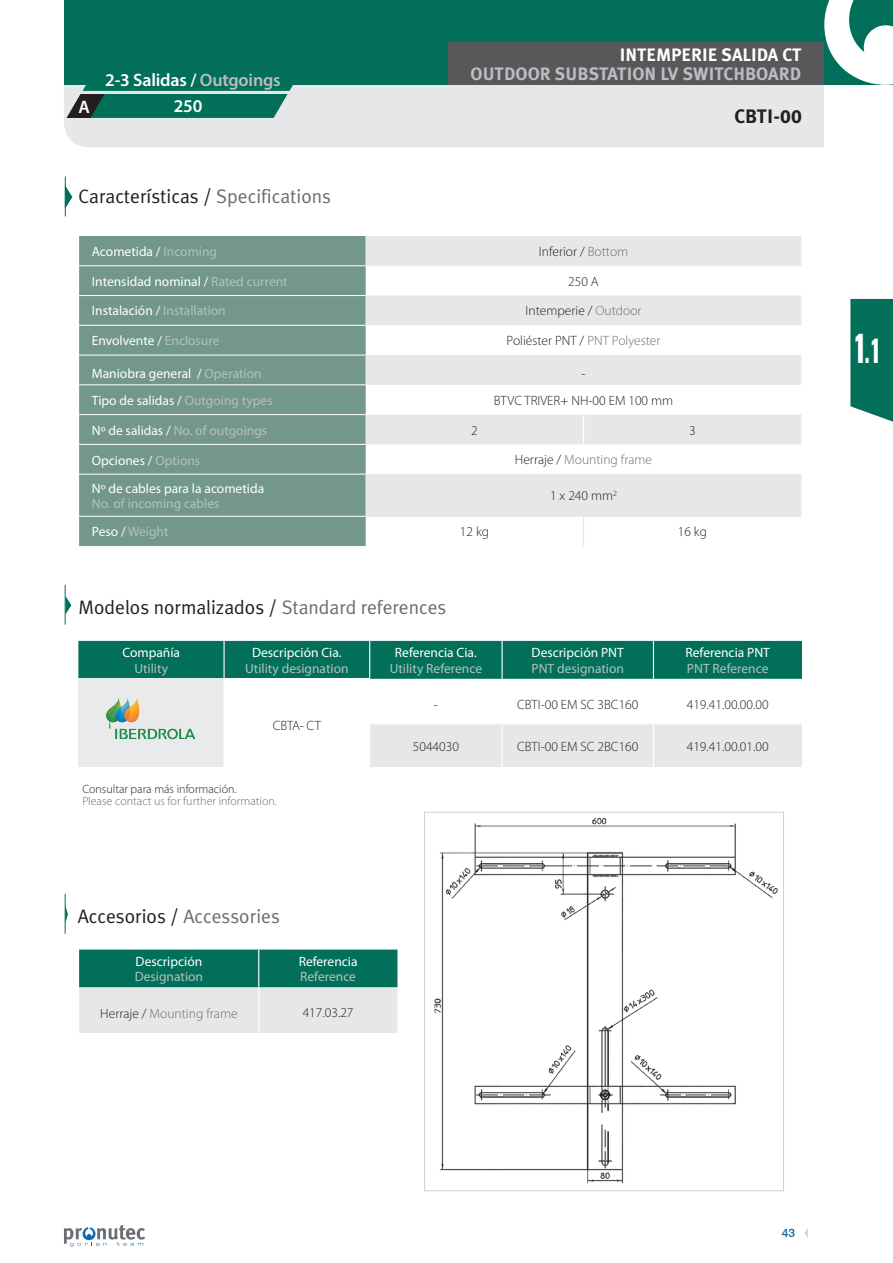
<style>
.page{position:relative;width:893px;height:1263px;background:#fff}
.page>*{position:absolute;margin:0;border:0;box-sizing:border-box;transform-origin:0 0}
.t1{font:800 36px "Oswald";color:#fff;scale:.7 1}
.t2{font:19.5px "Meta Plus Normal";color:#231f20}
.t3{font:700 19.5px "Meta Plus";color:#231f20}
.t4{font:700 18px "Meta Plus";letter-spacing:.005em;color:#bcbdc0}
.cabecera_C_calibre_a{font:600 18px "Myriad Pro";letter-spacing:-.01em;color:#fff}
.t5{font:700 18px "Meta Plus";color:#fff}
.t6{font:13.5px "Myriad Pro";color:#fff}
.t7{font:300 13.5px "Myriad Pro";color:#231f20}
.t8{font:13.5px "Myriad Pro";color:#b3c2bd}
.t9{font:300 13.5px "Myriad Pro";color:#6c6d70}
.t10{font:300 12px "Myriad Pro";color:#6c6d70}
.t11{font:300 12px "Myriad Pro";color:#231f20}
.t12{font:500 12px "Swiss 721 BT";color:#0f6aad}
.s1{color:#bcbdc0}
.s2{color:#6c6d70}
.s3{font-family:"Myriad Pro"}
.s4{color:#b3c2bd}
.s5{color:#fff}
.s6{color:#231f20}
.s7{font-size:29.7px}
.s8{font-size:30px}
</style>
<div class="page">
<div style="left:64px;top:85px;width:760px;height:62px;background:#e6e7e9"></div>
<svg style="left:805px;top:1228px;width:3px;height:10px"></svg>
<div style="left:64px;top:0;width:829px;height:85px;background:#016f5a"></div>
<svg style="left:64px;top:1225px;width:81px;height:21px"></svg>
<svg style="left:824px;top:0;width:69px;height:85px"></svg>
<svg style="left:850px;top:299px;width:43px;height:123px;background:#147966"></svg>
<svg style="left:66px;top:597px;width:5px;height:17px"></svg>
<hr style="left:65px;top:585px;width:1px;height:40px;background:#016f5a">
<div style="left:79px;top:236px;width:287px;height:310px;background:#73978c"></div>
<svg style="left:366px;top:236px;width:435px;height:280px;fill:#e6e7e9"></svg>
<hr style="left:79px;top:265px;width:287px;height:1px;background:#fff">
<hr style="left:79px;top:295px;width:287px;height:1px;background:#fff">
<hr style="left:79px;top:325px;width:287px;height:1px;background:#fff">
<hr style="left:79px;top:355px;width:287px;height:1px;background:#fff">
<hr style="left:79px;top:384px;width:287px;height:1px;background:#fff">
<hr style="left:79px;top:414px;width:287px;height:1px;background:#fff">
<hr style="left:79px;top:444px;width:287px;height:1px;background:#fff">
<hr style="left:79px;top:474px;width:287px;height:1px;background:#fff">
<hr style="left:79px;top:516px;width:287px;height:1px;background:#fff">
<svg style="left:583px;top:415px;width:1px;height:29px"></svg>
<hr style="left:366px;top:516px;width:217px;height:1px;background:#e6e7e9">
<hr style="left:583px;top:516px;width:218px;height:1px;background:#e6e7e9">
<svg style="left:583px;top:517px;width:1px;height:29px"></svg>
<div style="left:78px;top:641px;width:724px;height:38px;background:#016f5a"></div>
<div style="left:78px;top:679px;width:146px;height:88px;background:#e9eaeb"></div>
<div style="left:370px;top:724px;width:432px;height:43px;background:#e6e7e9"></div>
<hr style="left:223px;top:641px;width:2px;height:38px;background:#fff">
<hr style="left:369px;top:641px;width:1px;height:38px;background:#fff">
<hr style="left:501px;top:641px;width:2px;height:38px;background:#fff">
<hr style="left:653px;top:641px;width:1px;height:38px;background:#fff">
<hr style="left:501px;top:724px;width:2px;height:43px;background:#fff">
<hr style="left:653px;top:724px;width:1px;height:43px;background:#fff">
<hr style="left:223px;top:679px;width:2px;height:45px;background:#fff">
<hr style="left:223px;top:724px;width:2px;height:43px;background:#fff">
<svg style="left:66px;top:908px;width:2px;height:13px"></svg>
<hr style="left:65px;top:894px;width:1px;height:40px;background:#016f5a">
<svg style="left:79px;top:949px;width:318px;height:84px;background:#7fb1a9"></svg>
<hr style="left:258px;top:949px;width:1px;height:38px;background:#fff">
<hr style="left:258px;top:987px;width:1px;height:46px;background:#fff">
<svg style="left:64px;top:182px;width:9px;height:29px"></svg>
<hr style="left:65px;top:176px;width:1px;height:40px;background:#016f5a">
<img style="left:434px;top:817px;width:344px;height:367px">
<svg style="left:67px;top:85px;width:236px;height:33px;background:#328173"></svg>
<div style="left:449px;top:43px;width:375px;height:42px;background:#57585a"></div>
<img style="left:106px;top:698px;width:89px;height:41px">
<div style="left:424px;top:812px;width:360px;height:379px;border:1px solid #d1d2d4"></div>
<p class="cabecera_C_calibre_a" style="left:105px;top:68px;width:177px">2-3 Salidas / <span class="s1">Outgoings</span></p>
<p class="cabecera_C_calibre_a" style="left:78px;top:95px;width:13px">A</p>
<p class="cabecera_C_calibre_a" style="left:174px;top:94px;width:30px">250</p>
<p class="t2" style="left:79px;top:185px;width:254px">Características / <span class="s2">Specifications</span></p>
<p class="t5" style="left:620px;top:44px;width:183px">INTEMPERIE SALIDA CT</p>
<p class="t4" style="left:471px;top:64px;width:332px">OUTDOOR SUBSTATION LV SWITCHBOARD</p>
<p class="t3" style="left:734px;top:105px;width:69px">CBTI-<span class="s3">00</span></p>
<p class="t6" style="left:92px;top:243px;width:127px">Acometida / <span class="s4">Incoming</span></p>
<p class="t7" style="left:539px;top:243px;width:91px">Inferior / <span class="s2">Bottom</span></p>
<p class="t6" style="left:92px;top:273px;width:197px">Intensidad nominal / <span class="s4">Rated current</span></p>
<p class="t7" style="left:568px;top:273px;width:32px">250 A</p>
<p class="t6" style="left:92px;top:303px;width:135px">Instalación / <span class="s4">Installation</span></p>
<p class="t7" style="left:525px;top:303px;width:118px">Intemperie / <span class="s2">Outdoor</span></p>
<p class="t6" style="left:92px;top:332px;width:129px">Envolvente / <span class="s4">Enclosure</span></p>
<p class="t7" style="left:507px;top:333px;width:155px">Poliéster PNT / <span class="s2">PNT Polyester</span></p>
<p class="t6" style="left:92px;top:366px;width:171px">Maniobra general / <span class="s4">Operation</span></p>
<p class="t7" style="left:581px;top:366px;width:6px">-</p>
<p class="t6" style="left:92px;top:392px;width:182px">Tipo de salidas / <span class="s4">Outgoing types</span></p>
<p class="t7" style="left:494px;top:392px;width:181px">BTVC TRIVER+ NH-00 EM 100 mm</p>
<p class="t8" style="left:92px;top:422px;width:177px"><span class="s5">Nº de salidas /</span> No. of outgoings</p>
<p class="t7" style="left:471px;top:422px;width:8px">2</p>
<p class="t7" style="left:689px;top:422px;width:8px">3</p>
<p class="t6" style="left:92px;top:452px;width:110px">Opciones / <span class="s4">Options</span></p>
<p class="t9" style="left:515px;top:451px;width:139px"><span class="s6">Herraje /</span> Mounting frame</p>
<p class="t6" style="left:92px;top:480px;width:174px">Nº de cables para la acometida</p>
<p class="t8" style="left:92px;top:495px;width:129px">No. of incoming cables</p>
<p class="t7" style="left:550px;top:488px;width:68px">1 x 240 mm<sup>2</sup></p>
<p class="t8" style="left:92px;top:523px;width:78px"><span class="s5">Peso /</span> Weight</p>
<p class="t7" style="left:460px;top:524px;width:31px">12 kg</p>
<p class="t7" style="left:678px;top:524px;width:31px">16 kg</p>
<p class="t2" style="left:79px;top:596px;width:369px">Modelos normalizados / <span class="s2">Standard references</span></p>
<p class="t6" style="left:122px;top:644px;width:59px">Compañía</p>
<p class="t8" style="left:134px;top:660px;width:35px">Utility</p>
<p class="t6" style="left:252px;top:644px;width:90px">Descripción Cia.</p>
<p class="t8" style="left:245px;top:660px;width:105px">Utility designation</p>
<p class="t6" style="left:395px;top:644px;width:82px">Referencia Cia.</p>
<p class="t8" style="left:390px;top:660px;width:94px">Utility Reference</p>
<p class="t6" style="left:532px;top:644px;width:94px">Descripción PNT</p>
<p class="t8" style="left:532px;top:660px;width:94px">PNT designation</p>
<p class="t6" style="left:685px;top:644px;width:86px">Referencia PNT</p>
<p class="t8" style="left:687px;top:660px;width:83px">PNT Reference</p>
<p class="t7" style="left:273px;top:717px;width:50px">CBTA- CT</p>
<p class="t11" style="left:82px;top:782px;width:155px">Consultar para más información.</p>
<p class="t10" style="left:82px;top:794px;width:195px">Please contact us for further information.</p>
<p class="t2" style="left:78px;top:905px;width:204px">Accesorios / <span class="s2">Accessories</span></p>
<p class="t6" style="left:136px;top:953px;width:68px">Descripción</p>
<p class="t8" style="left:135px;top:968px;width:70px">Designation</p>
<p class="t6" style="left:299px;top:953px;width:60px">Referencia</p>
<p class="t8" style="left:300px;top:968px;width:57px">Reference</p>
<p class="t9" style="left:100px;top:1005px;width:139px"><span class="s6">Herraje /</span> Mounting frame</p>
<p class="t7" style="left:303px;top:1005px;width:52px">417.03.27</p>
<p class="t7" style="left:434px;top:696px;width:6px">-</p>
<p class="t7" style="left:517px;top:696px;width:123px">CBTI-00 EM SC 3BC160</p>
<p class="t7" style="left:687px;top:696px;width:83px">419.41.00.00.00</p>
<p class="t7" style="left:413px;top:738px;width:48px">5044030</p>
<p class="t7" style="left:517px;top:738px;width:123px">CBTI-00 EM SC 2BC160</p>
<p class="t7" style="left:687px;top:738px;width:83px">419.41.00.01.00</p>
<h1 class="t1" style="left:853px;top:323px;width:42px">1<span class="s7">.</span><span class="s8">1</span></h1>
<p class="t12" style="left:782px;top:1225px;width:15px">43</p>
</div>
